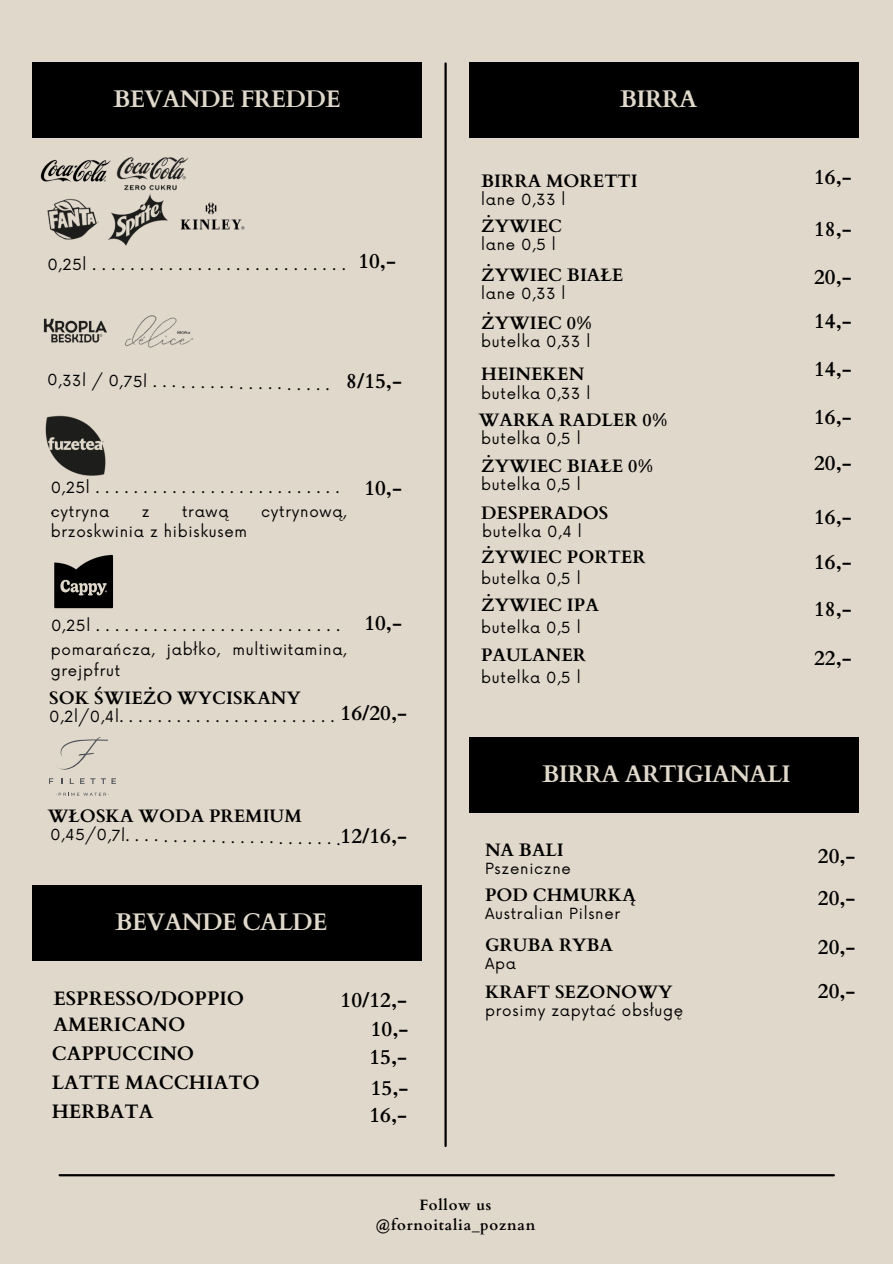
<style>
.page{position:relative;width:893px;height:1264px;background:#fff}
.page>*{position:absolute;margin:0;border:0;box-sizing:border-box;transform-origin:0 0}
.t1{font:700 24px "Cardo";letter-spacing:-.03em;color:#e0d8cb}
.t2{font:700 21px "Cardo";color:#000}
.t3{font:700 19.5px "Cardo";color:#000}
.t4{font:700 18px "Cardo";color:#000}
.t5{font:15px/20.2px "Now";letter-spacing:.05em;color:#000}
.t6{font:700 15px/20.2px "Cardo";letter-spacing:.05em;color:#000;text-align:center}
</style>
<div class="page">
<div style="left:0;top:0;width:892px;height:1263px;background:#e0d8cb"></div>
<hr style="left:444px;top:63px;width:2px;height:1082px;background:#000">
<hr style="left:60px;top:1174px;width:773px;height:2px;background:#000">
<div style="left:32px;top:62px;width:389px;height:76px;background:#000"></div>
<img style="left:40px;top:159px;width:71px;height:23px">
<img style="left:116px;top:157px;width:73px;height:30px">
<img style="left:47px;top:187px;width:123px;height:59px">
<img style="left:170px;top:175px;width:75px;height:55px">
<img style="left:124px;top:315px;width:69px;height:33px">
<img style="left:43px;top:318px;width:64px;height:25px">
<img style="left:45px;top:415px;width:61px;height:61px">
<img style="left:54px;top:554px;width:59px;height:55px">
<div style="left:32px;top:884px;width:389px;height:76px;background:#000"></div>
<div style="left:469px;top:62px;width:389px;height:76px;background:#000"></div>
<div style="left:469px;top:737px;width:389px;height:75px;background:#000"></div>
<svg style="left:49px;top:778px;width:4px;height:6px"></svg>
<svg style="left:80px;top:778px;width:15px;height:6px"></svg>
<svg style="left:56px;top:737px;width:52px;height:32px"></svg>
<svg style="left:56px;top:792px;width:53px;height:3px"></svg>
<svg style="left:101px;top:778px;width:15px;height:6px"></svg>
<h2 class="t1" style="left:113px;top:84px;width:229px">BEVANDE FREDDE</h2>
<p class="t5" style="left:47px;top:255px;width:300px">0,25l...........................</p>
<p class="t2" style="left:358px;top:247px;width:39px">10,-</p>
<h2 class="t5" style="left:48px;top:370px;width:284px;rotate:1deg">0,33l/0,75l...................</h2>
<p class="t2" style="left:346px;top:367px;width:57px">8/15,-</p>
<p class="t5" style="left:51px;top:478px;width:290px">0,25l.......................... .</p>
<h2 class="t5" style="left:51px;top:502px;width:60px">cytryna</h2>
<h2 class="t5" style="left:142px;top:502px;width:9px">z</h2>
<h2 class="t5" style="left:182px;top:502px;width:48px">trawą</h2>
<h2 class="t5" style="left:261px;top:502px;width:87px">cytrynową,</h2>
<h2 class="t5" style="left:51px;top:522px;width:198px">brzoskwinia z hibiskusem</h2>
<p class="t2" style="left:364px;top:474px;width:39px">10,-</p>
<p class="t5" style="left:51px;top:616px;width:290px">0,25l.......................... .</p>
<p class="t5" style="left:51px;top:640px;width:297px">pomarańcza, jabłko, multiwitamina, grejpfrut</p>
<h3 class="t2" style="left:364px;top:609px;width:39px">10,-</h3>
<h2 class="t4" style="left:49px;top:686px;width:253px">SOK ŚWIEŻO WYCISKANY</h2>
<h3 class="t5" style="left:49px;top:707px;width:287px">0,2l/0,4l.......................</h3>
<h2 class="t2" style="left:340px;top:699px;width:68px">16/20,-</h2>
<h3 class="t4" style="left:48px;top:804px;width:255px">WŁOSKA WODA PREMIUM</h3>
<p class="t5" style="left:50px;top:824px;width:292px;rotate:1deg">0,45/0,7l.......................</p>
<h4 class="t2" style="left:340px;top:822px;width:68px">12/16,-</h4>
<p class="t1" style="left:115px;top:906px;width:214px">BEVANDE CALDE</p>
<h3 class="t3" style="left:53px;top:985px;width:192px">ESPRESSO/DOPPIO</h3>
<h2 class="t3" style="left:53px;top:1011px;width:134px">AMERICANO</h2>
<p class="t3" style="left:52px;top:1041px;width:144px">CAPPUCCINO</p>
<h1 class="t3" style="left:52px;top:1069px;width:210px">LATTE MACCHIATO</h1>
<h2 class="t3" style="left:52px;top:1098px;width:103px">HERBATA</h2>
<h2 class="t2" style="left:340px;top:986px;width:68px">10/12,-</h2>
<h2 class="t2" style="left:371px;top:1014px;width:39px">10,-</h2>
<h2 class="t2" style="left:369px;top:1043px;width:39px">15,-</h2>
<h2 class="t2" style="left:371px;top:1073px;width:39px">15,-</h2>
<h2 class="t2" style="left:369px;top:1101px;width:39px">16,-</h2>
<h2 class="t1" style="left:620px;top:84px;width:79px">BIRRA</h2>
<h2 class="t4" style="left:481px;top:169px;width:158px">BIRRA MORETTI</h2>
<h2 class="t5" style="left:481px;top:190px;width:86px">lane 0,33 l</h2>
<h2 class="t4" style="left:481px;top:214px;width:82px">ŻYWIEC</h2>
<h1 class="t5" style="left:481px;top:235px;width:76px">lane 0,5 l</h1>
<h2 class="t4" style="left:481px;top:263px;width:144px">ŻYWIEC BIAŁE</h2>
<h3 class="t5" style="left:481px;top:285px;width:86px">lane 0,33 l</h3>
<p class="t4" style="left:481px;top:311px;width:112px">ŻYWIEC 0%</p>
<h3 class="t5" style="left:481px;top:332px;width:111px">butelka 0,33 l</h3>
<h2 class="t4" style="left:481px;top:362px;width:105px">HEINEKEN</h2>
<p class="t5" style="left:481px;top:384px;width:111px">butelka 0,33 l</p>
<h3 class="t4" style="left:478px;top:408px;width:190px">WARKA RADLER 0%</h3>
<h2 class="t5" style="left:481px;top:429px;width:101px">butelka 0,5 l</h2>
<p class="t4" style="left:481px;top:454px;width:174px">ŻYWIEC BIAŁE 0%</p>
<h2 class="t5" style="left:481px;top:475px;width:101px">butelka 0,5 l</h2>
<h3 class="t4" style="left:481px;top:501px;width:129px">DESPERADOS</h3>
<p class="t5" style="left:482px;top:522px;width:101px">butelka 0,4 l</p>
<h2 class="t4" style="left:481px;top:545px;width:166px">ŻYWIEC PORTER</h2>
<h3 class="t5" style="left:481px;top:569px;width:101px">butelka 0,5 l</h3>
<p class="t4" style="left:481px;top:593px;width:119px">ŻYWIEC IPA</p>
<h2 class="t5" style="left:481px;top:618px;width:101px">butelka 0,5 l</h2>
<h3 class="t4" style="left:481px;top:643px;width:106px">PAULANER</h3>
<p class="t5" style="left:481px;top:668px;width:101px">butelka 0,5 l</p>
<h2 class="t2" style="left:814px;top:163px;width:39px">16,-</h2>
<h3 class="t2" style="left:814px;top:215px;width:39px">18,-</h3>
<p class="t2" style="left:814px;top:263px;width:39px">20,-</p>
<h3 class="t2" style="left:814px;top:308px;width:39px">14,-</h3>
<h2 class="t2" style="left:814px;top:355px;width:39px">14,-</h2>
<p class="t2" style="left:814px;top:403px;width:39px">16,-</p>
<h3 class="t2" style="left:814px;top:449px;width:39px">20,-</h3>
<h2 class="t2" style="left:814px;top:503px;width:39px">16,-</h2>
<p class="t2" style="left:814px;top:548px;width:39px">16,-</p>
<h3 class="t2" style="left:814px;top:595px;width:39px">18,-</h3>
<h2 class="t2" style="left:814px;top:644px;width:39px">22,-</h2>
<p class="t1" style="left:542px;top:758px;width:250px">BIRRA ARTIGIANALI</p>
<p class="t4" style="left:485px;top:838px;width:80px">NA BALI</p>
<h1 class="t5" style="left:485px;top:859px;width:87px">Pszeniczne</h1>
<h3 class="t4" style="left:485px;top:883px;width:152px">POD CHMURKĄ</h3>
<h2 class="t5" style="left:485px;top:904px;width:137px">Australian Pilsner</h2>
<p class="t4" style="left:485px;top:932px;width:130px">GRUBA RYBA</p>
<h3 class="t5" style="left:485px;top:954px;width:33px">Apa</h3>
<h2 class="t4" style="left:485px;top:980px;width:189px">KRAFT SEZONOWY</h2>
<p class="t5" style="left:485px;top:1001px;width:200px">prosimy zapytać obsługę</p>
<h3 class="t2" style="left:817px;top:841px;width:39px">20,-</h3>
<h2 class="t2" style="left:817px;top:884px;width:39px">20,-</h2>
<p class="t2" style="left:817px;top:932px;width:39px">20,-</p>
<h2 class="t2" style="left:817px;top:977px;width:39px">20,-</h2>
<p class="t6" style="left:375px;top:1194px;width:161px">Follow us @fornoitalia_poznan</p>
</div>
